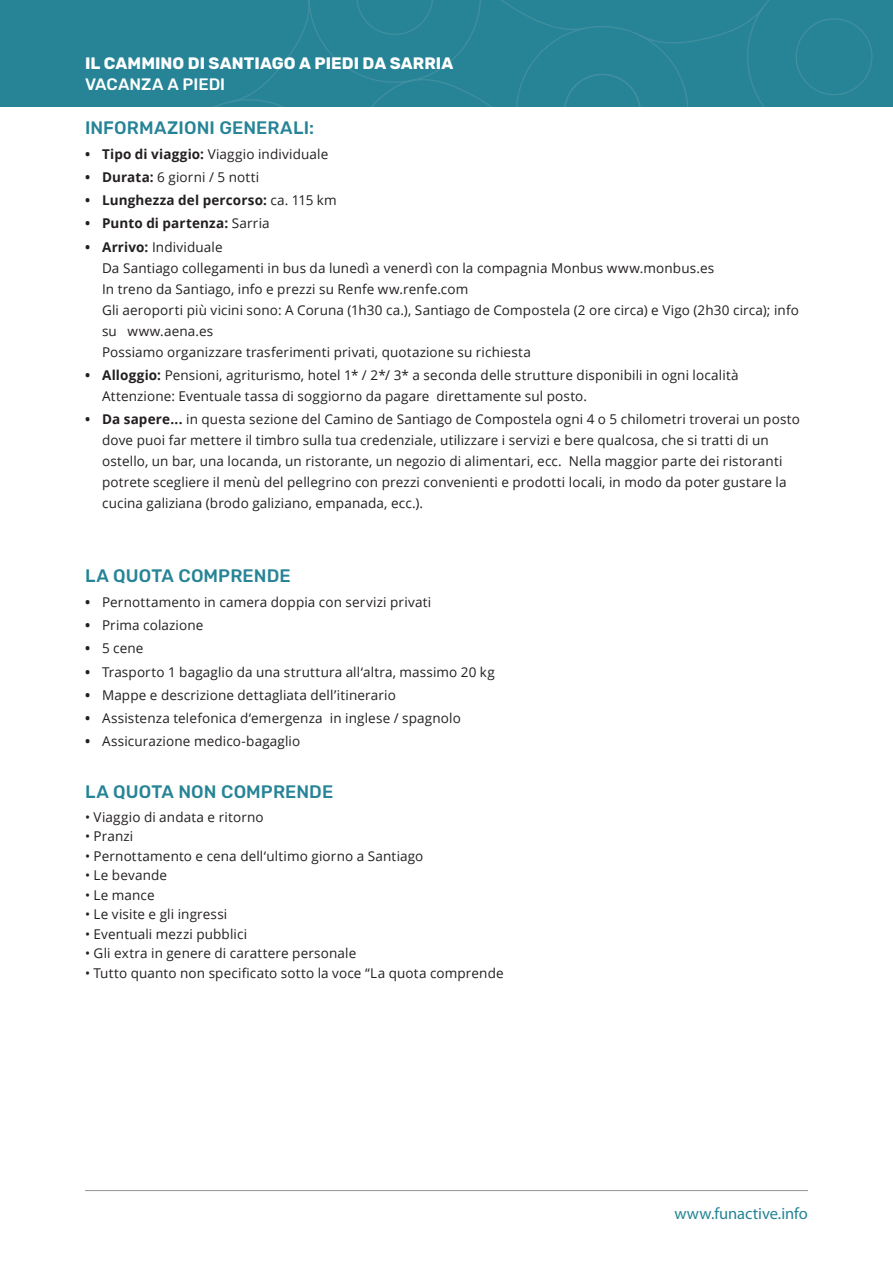
<style>
.page{position:relative;width:893px;height:1263px;background:#fff}
.page>*{position:absolute;margin:0;border:0;box-sizing:border-box;transform-origin:0 0}
.Teaser_Rubik_medium{font:500 18px "Rubik";letter-spacing:.005em;color:#268496}
.t1{font:700 16.5px "Rubik";letter-spacing:.005em;color:#fff}
.t2{font:16.5px "Myriad Pro";letter-spacing:-.005em;color:#268496}
.t3{font:500 16.5px "Rubik";color:#fff}
.T_Open_Sans_9_14{font:13.5px/21px "Open Sans";letter-spacing:.01em;color:#231f20}
.t4{font:700 13.5px "Open Sans";letter-spacing:.01em;color:#231f20}
.s1{font-weight:700}
.s2{font-weight:400}
</style>
<div class="page">
<div style="left:0;top:0;width:893px;height:106px;background:#268496"></div>
<svg style="left:216px;top:0;width:657px;height:106px"></svg>
<hr style="left:85px;top:1190px;width:723px;height:1px;background:#939598">
<p class="t1" style="left:85px;top:53px;width:370px">IL CAMMINO DI SANTIAGO A PIEDI DA SARRIA</p>
<p class="t3" style="left:85px;top:74px;width:142px">VACANZA A PIEDI</p>
<p class="Teaser_Rubik_medium" style="left:85px;top:117px;width:231px">INFORMAZIONI GENERALI:</p>
<p class="T_Open_Sans_9_14" style="left:85px;top:143px;width:245px"><span class="s1">• Tipo di viaggio:</span> Viaggio individuale</p>
<p class="T_Open_Sans_9_14" style="left:85px;top:166px;width:176px"><span class="s1">• Durata:</span> 6 giorni / 5 notti</p>
<p class="t4" style="left:85px;top:191px;width:253px">• Lunghezza del percorso: <span class="s2">ca. 115 km</span></p>
<p class="t4" style="left:85px;top:214px;width:186px">• Punto di partenza: <span class="s2">Sarria</span></p>
<p class="T_Open_Sans_9_14" style="left:102px;top:236px;width:698px;text-indent:-17px"><span class="s1">• Arrivo:</span> Individuale<br>Da Santiago collegamenti in bus da lunedì a venerdì con la compagnia Monbus www.monbus.es<br>In treno da Santiago, info e prezzi su Renfe ww.renfe.com<br>Gli aeroporti più vicini sono: A Coruna (1h30 ca.), Santiago de Compostela (2 ore circa) e Vigo (2h30 circa); info su www.aena.es<br>Possiamo organizzare trasferimenti privati, quotazione su richiesta</p>
<p class="T_Open_Sans_9_14" style="left:102px;top:364px;width:638px;text-indent:-17px"><span class="s1">• Alloggio:</span> Pensioni, agriturismo, hotel 1* / 2*/ 3* a seconda delle strutture disponibili in ogni località<br>Attenzione: Eventuale tassa di soggiorno da pagare direttamente sul posto.</p>
<p class="T_Open_Sans_9_14" style="left:102px;top:408px;width:699px;text-indent:-17px"><span class="s1">• Da sapere...</span> in questa sezione del Camino de Santiago de Compostela ogni 4 o 5 chilometri troverai un posto dove puoi far mettere il timbro sulla tua credenziale, utilizzare i servizi e bere qualcosa, che si tratti di un ostello, un bar, una locanda, un ristorante, un negozio di alimentari, ecc. Nella maggior parte dei ristoranti potrete scegliere il menù del pellegrino con prezzi convenienti e prodotti locali, in modo da poter gustare la cucina galiziana (brodo galiziano, empanada, ecc.).</p>
<p class="Teaser_Rubik_medium" style="left:85px;top:565px;width:207px">LA QUOTA COMPRENDE</p>
<p class="T_Open_Sans_9_14" style="left:85px;top:591px;width:348px"><span class="s1">•</span> Pernottamento in camera doppia con servizi privati</p>
<p class="T_Open_Sans_9_14" style="left:85px;top:614px;width:120px"><span class="s1">•</span> Prima colazione</p>
<p class="T_Open_Sans_9_14" style="left:85px;top:638px;width:60px"><span class="s1">•</span> 5 cene</p>
<p class="T_Open_Sans_9_14" style="left:85px;top:661px;width:411px"><span class="s1">•</span> Trasporto 1 bagaglio da una struttura all‘altra, massimo 20 kg</p>
<p class="T_Open_Sans_9_14" style="left:85px;top:684px;width:312px"><span class="s1">•</span> Mappe e descrizione dettagliata dell’itinerario</p>
<p class="T_Open_Sans_9_14" style="left:85px;top:707px;width:377px"><span class="s1">•</span> Assistenza telefonica d‘emergenza in inglese / spagnolo</p>
<p class="T_Open_Sans_9_14" style="left:85px;top:730px;width:217px"><span class="s1">•</span> Assicurazione medico-bagaglio</p>
<p class="Teaser_Rubik_medium" style="left:85px;top:781px;width:250px">LA QUOTA NON COMPRENDE</p>
<p class="T_Open_Sans_9_14" style="left:85px;top:806px;width:180px">• Viaggio di andata e ritorno</p>
<p class="T_Open_Sans_9_14" style="left:85px;top:825px;width:50px">• Pranzi</p>
<p class="T_Open_Sans_9_14" style="left:85px;top:845px;width:340px">• Pernottamento e cena dell‘ultimo giorno a Santiago</p>
<p class="T_Open_Sans_9_14" style="left:85px;top:864px;width:84px">• Le bevande</p>
<p class="T_Open_Sans_9_14" style="left:85px;top:884px;width:71px">• Le mance</p>
<p class="T_Open_Sans_9_14" style="left:85px;top:903px;width:144px">• Le visite e gli ingressi</p>
<p class="T_Open_Sans_9_14" style="left:85px;top:923px;width:164px">• Eventuali mezzi pubblici</p>
<p class="T_Open_Sans_9_14" style="left:85px;top:942px;width:273px">• Gli extra in genere di carattere personale</p>
<p class="T_Open_Sans_9_14" style="left:85px;top:962px;width:420px">• Tutto quanto non specificato sotto la voce “La quota comprende</p>
<p class="t2" style="left:674px;top:1203px;width:135px">www.funactive.info</p>
</div>
